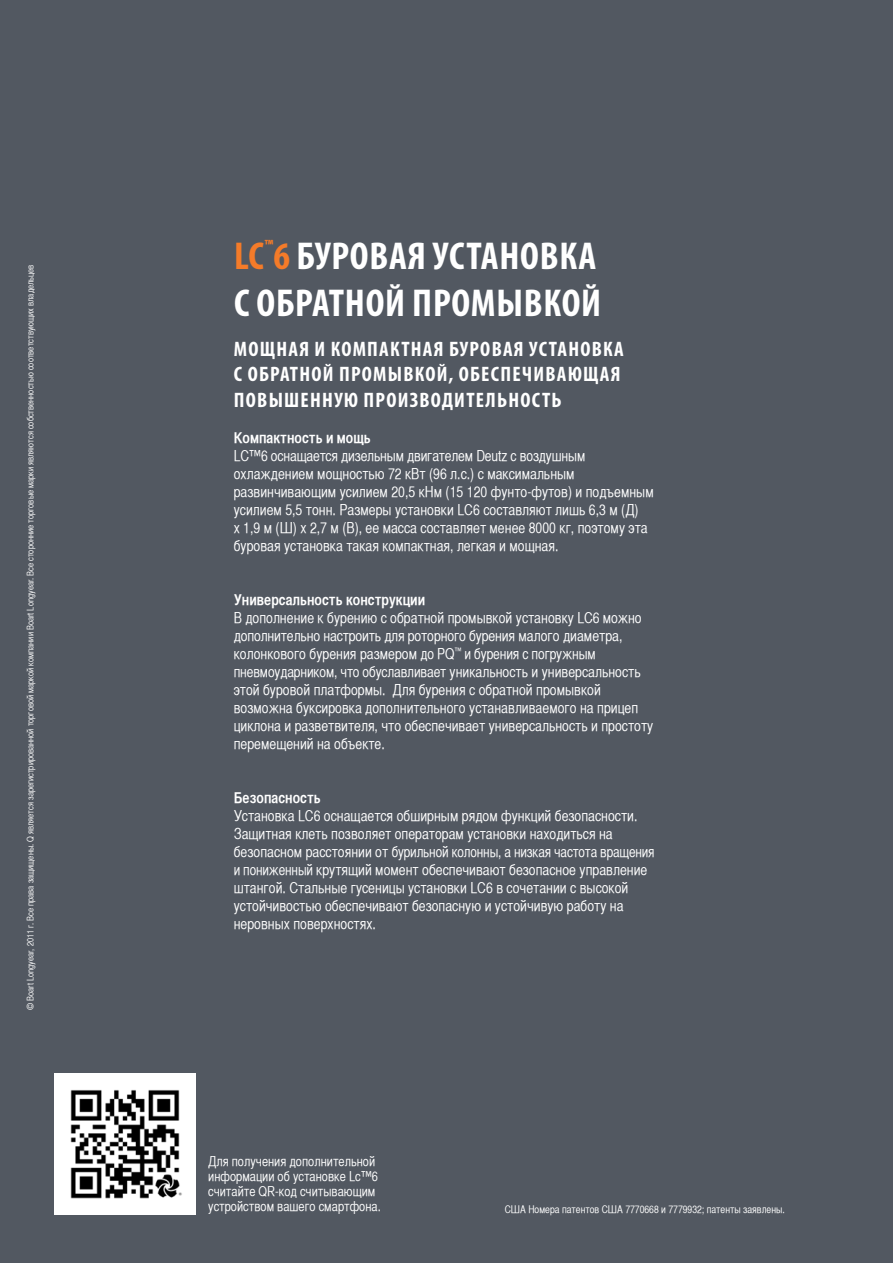
<style>
.page{position:relative;width:893px;height:1263px;background:#525861}
.page>*{position:absolute;margin:0;border:0;box-sizing:border-box;transform-origin:0 0}
.t1{font:700 condensed 39px "Myriad Pro";letter-spacing:.02em;color:#fff}
.t2{font:700 condensed 21px/25.2px "Myriad Pro";letter-spacing:.06em;color:#fff}
.t3{font:700 condensed 16.5px "Myriad Pro";color:#f47b29}
.t4{font:15px/18px "Helvetica CY Plain";color:#fff}
.t5{font:15px "Helvetica CY Bold";color:#fff}
.t6{font:13.5px/15px "Helvetica CY Plain";color:#fff}
.t7{font:10.5px "Helvetica CY Plain";color:#fff}
.t8{font:9px "Helvetica CY Plain";color:#fff}
.s1{color:#f47b29}
</style>
<div class="page">
<img style="left:55px;top:1074px;width:140px;height:140px">
<p class="t8" style="left:25px;top:1010px;width:747px;rotate:-90deg">© Boart Longyear, 2011 г. Все права защищены. Q является зарегистрированной торговой маркой компании Boart Longyear. Все сторонние торговые марки являются собственностью соответствующих владельцев</p>
<p class="t3" style="left:264px;top:235px;width:10px">™</p>
<h1 class="t1" style="left:234px;top:278px;width:369px">С ОБРАТНОЙ ПРОМЫВКОЙ</h1>
<h2 class="t2" style="left:234px;top:336px;width:391px">МОЩНАЯ И КОМПАКТНАЯ БУРОВАЯ УСТАНОВКА<br>С ОБРАТНОЙ ПРОМЫВКОЙ, ОБЕСПЕЧИВАЮЩАЯ<br>ПОВЫШЕННУЮ ПРОИЗВОДИТЕЛЬНОСТЬ</h2>
<p class="t5" style="left:234px;top:428px;width:138px">Компактность и мощь</p>
<p class="t4" style="left:234px;top:446px;width:422px">LC™6 оснащается дизельным двигателем Deutz с воздушным охлаждением мощностью 72 кВт (96 л.с.) с максимальным развинчивающим усилием 20,5 кНм (15 120 фунто-футов) и подъемным усилием 5,5 тонн. Размеры установки LC6 составляют лишь 6,3 м (Д)<br>x 1,9 м (Ш) x 2,7 м (В), ее масса составляет менее 8000 кг, поэтому эта буровая установка такая компактная, легкая и мощная.</p>
<p class="t5" style="left:234px;top:590px;width:193px">Универсальность конструкции</p>
<p class="t4" style="left:234px;top:608px;width:421px">В дополнение к бурению с обратной промывкой установку LC6 можно дополнительно настроить для роторного бурения малого диаметра, колонкового бурения размером до PQ<sup>™</sup> и бурения с погружным пневмоударником, что обуславливает уникальность и универсальность этой буровой платформы. Для бурения с обратной промывкой возможна буксировка дополнительного устанавливаемого на прицеп циклона и разветвителя, что обеспечивает универсальность и простоту перемещений на объекте.</p>
<p class="t5" style="left:234px;top:788px;width:89px">Безопасность</p>
<p class="t4" style="left:234px;top:806px;width:422px">Установка LC6 оснащается обширным рядом функций безопасности.<br>Защитная клеть позволяет операторам установки находиться на безопасном расстоянии от бурильной колонны, а низкая частота вращения и пониженный крутящий момент обеспечивают безопасное управление штангой. Стальные гусеницы установки LC6 в сочетании с высокой устойчивостью обеспечивают безопасную и устойчивую работу на неровных поверхностях.</p>
<h1 class="t1" style="left:234px;top:232px;width:364px"><span class="s1">LC 6</span> БУРОВАЯ УСТАНОВКА</h1>
<p class="t6" style="left:208px;top:1153px;width:174px">Для получения дополнительной информации об установке Lc™6 считайте QR-код считывающим устройством вашего смартфона.</p>
<p class="t7" style="left:505px;top:1203px;width:282px">США Номера патентов США 7770668 и 7779932; патенты заявлены.</p>
</div>
